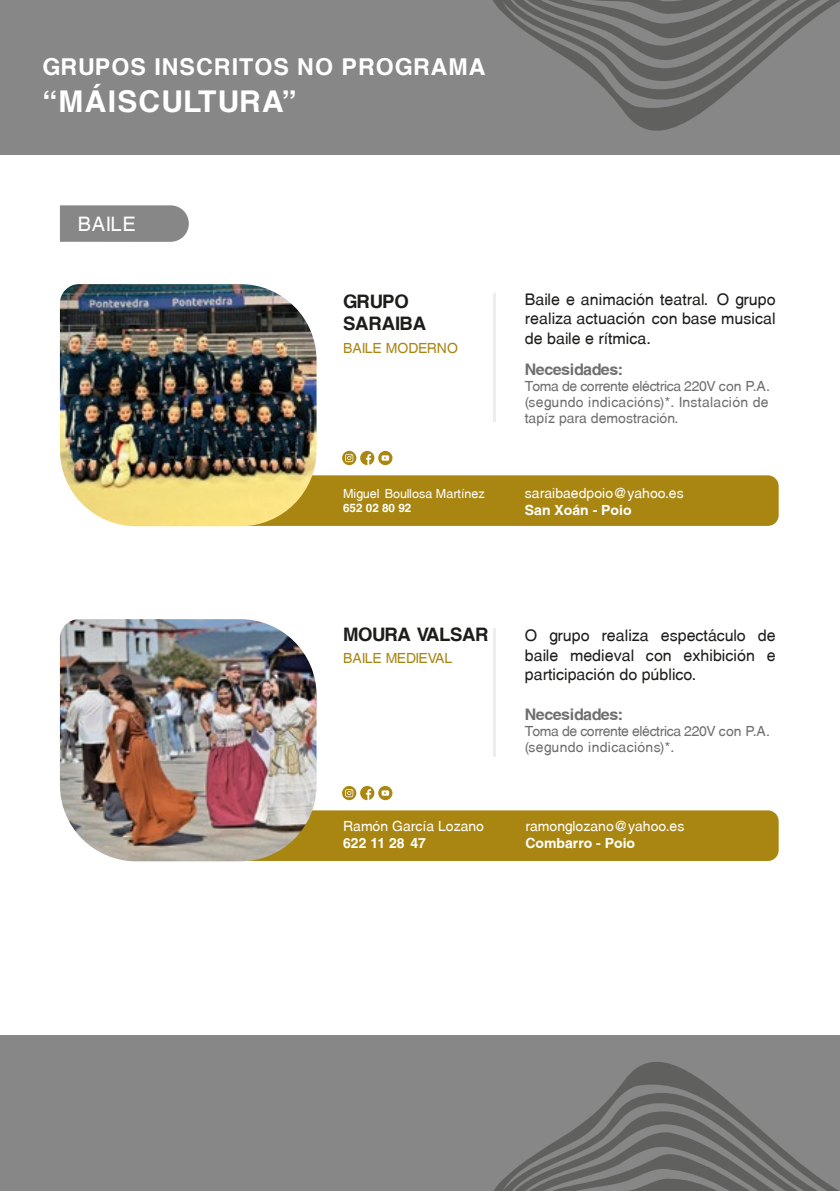
<style>
.page{position:relative;width:840px;height:1191px;background:#fff}
.page>*{position:absolute;margin:0;border:0;box-sizing:border-box;transform-origin:0 0}
.t1{font:700 30px "Mytupi";letter-spacing:.04em;color:#fff}
.t2{font:700 23.2px "Mytupi";letter-spacing:.04em;color:#fff}
.t3{font:20px "Mytupi";letter-spacing:.03em;color:#fff}
.t4{font:700 18.6px/22.4px "Mytupi";letter-spacing:-.02em;color:#1d1d1b}
.t5{font:16px/19.2px "Mytupi";color:#1d1d1b;text-align:justify}
.t6{font:700 16px "Mytupi";letter-spacing:-.03em;color:#706f6f}
.t7{font:14px/16px "Mytupi";color:#706f6f;text-align:justify}
.t8{font:14px "Mytupi";color:#fff}
.t9{font:14px/16px "Mytupi";letter-spacing:-.03em;color:#706f6f}
.t10{font:700 14px "Mytupi";color:#fff}
.t11{font:14px "Mytupi";color:#a98612}
.t12{font:12.6px "Mytupi";color:#fff}
.t13{font:700 11.6px "Mytupi";color:#fff}
</style>
<div class="page">
<div style="left:0;top:0;width:839px;height:155px;background:#878787"></div>
<svg style="left:60px;top:205px;width:129px;height:37px;background:#8c8c8c"></svg>
<div style="left:163px;top:475px;width:615px;height:51px;background:#a98612;border-radius:11px"></div>
<img style="left:60px;top:284px;width:256px;height:242px">
<hr style="left:493px;top:293px;width:2px;height:128px;background:#ededed">
<svg style="left:342px;top:451px;width:50px;height:14px"></svg>
<div style="left:163px;top:810px;width:615px;height:51px;background:#a98612;border-radius:11px"></div>
<img style="left:60px;top:619px;width:256px;height:242px">
<hr style="left:493px;top:628px;width:2px;height:128px;background:#ededed">
<svg style="left:342px;top:786px;width:50px;height:14px"></svg>
<div style="left:0;top:1035px;width:839px;height:156px;background:#878787"></div>
<svg style="left:494px;top:1062px;width:287px;height:129px"></svg>
<svg style="left:523px;top:1148px;width:316px;height:43px"></svg>
<svg style="left:492px;top:0;width:290px;height:131px"></svg>
<svg style="left:523px;top:0;width:316px;height:44px"></svg>
<h2 class="t2" style="left:42px;top:53px;width:444px">GRUPOS INSCRITOS NO PROGRAMA</h2>
<h1 class="t1" style="left:42px;top:83px;width:256px">“MÁISCULTURA”</h1>
<p class="t3" style="left:78px;top:212px;width:59px">BAILE</p>
<p class="t4" style="left:343px;top:290px;width:84px">GRUPO<br>SARAIBA</p>
<p class="t11" style="left:343px;top:340px;width:116px">BAILE MODERNO</p>
<p class="t12" style="left:343px;top:486px;width:143px">Miguel Boullosa Martínez</p>
<p class="t13" style="left:343px;top:500px;width:70px">652 02 80 92</p>
<p class="t5" style="left:524px;top:290px;width:252px">Baile e animación teatral. O grupo realiza actuación con base musical de baile e rítmica.</p>
<p class="t6" style="left:524px;top:359px;width:100px">Necesidades:</p>
<p class="t7" style="left:524px;top:378px;width:246px">Toma de corrente eléctrica 220V con P.A. (segundo indicacións)*. Instalación de tapíz para demostración.</p>
<p class="t8" style="left:524px;top:484px;width:160px">saraibaedpoio@yahoo.es</p>
<p class="t10" style="left:524px;top:501px;width:108px">San Xoán - Poio</p>
<p class="t4" style="left:343px;top:623px;width:147px">MOURA VALSAR</p>
<p class="t11" style="left:343px;top:649px;width:111px">BAILE MEDIEVAL</p>
<p class="t8" style="left:343px;top:817px;width:142px">Ramón García Lozano</p>
<p class="t10" style="left:343px;top:834px;width:84px">622 11 28 47</p>
<p class="t5" style="left:524px;top:626px;width:252px">O grupo realiza espectáculo de baile medieval con exhibición e participación do público.</p>
<p class="t6" style="left:524px;top:704px;width:100px">Necesidades:</p>
<p class="t9" style="left:524px;top:722px;width:246px">Toma de corrente eléctrica 220V con P.A. (segundo indicacións)*.</p>
<p class="t8" style="left:525px;top:817px;width:160px">ramonglozano@yahoo.es</p>
<p class="t10" style="left:525px;top:834px;width:111px">Combarro - Poio</p>
</div>
